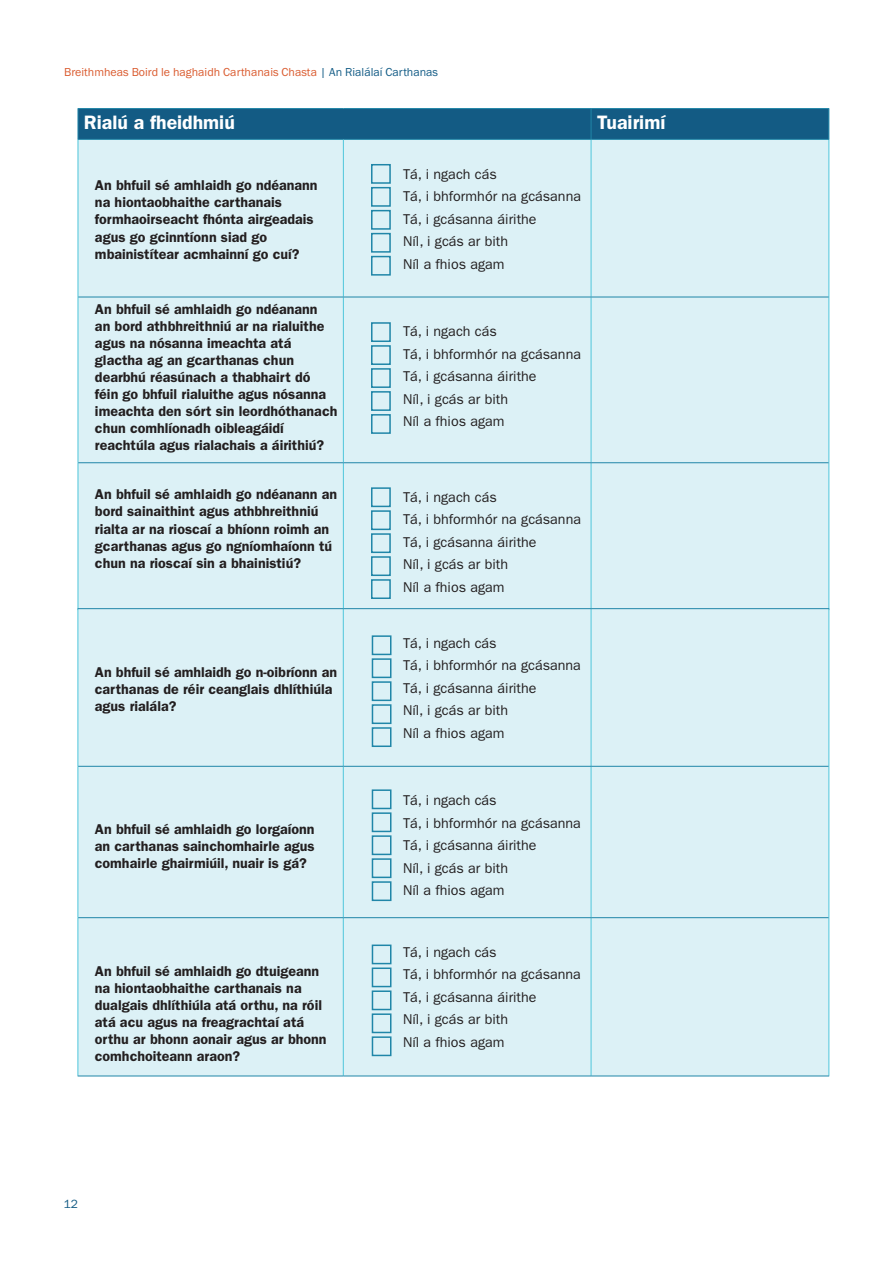
<style>
.page{position:relative;width:893px;height:1263px;background:#fff}
.page>*{position:absolute;margin:0;border:0;box-sizing:border-box;transform-origin:0 0}
.t1{font:600 19.5px "Franklin Gothic";color:#fff}
.t2{font:600 14.25px/17.1px "Franklin Gothic";color:#231f20}
.t3{font:14.25px/22.5px "Franklin Gothic";color:#231f20}
.t4{font:12px "Franklin Gothic URW Boo";color:#da5b2f}
.t5{font:12px "Franklin Gothic";color:#135b84}
.s1{color:#135c86}
</style>
<div class="page">
<div style="left:79px;top:109px;width:749px;height:30px;background:#135b84"></div>
<div style="left:79px;top:140px;width:750px;height:468px;background:#dcf1f6"></div>
<hr style="left:78px;top:140px;width:1px;height:157px;background:#4fc6db">
<hr style="left:343px;top:140px;width:1px;height:157px;background:#4fc6db">
<hr style="left:591px;top:140px;width:1px;height:157px;background:#4fc6db">
<hr style="left:829px;top:140px;width:1px;height:157px;background:#4fc6db">
<hr style="left:78px;top:297px;width:1px;height:166px;background:#4fc6db">
<hr style="left:343px;top:297px;width:1px;height:165px;background:#4fc6db">
<hr style="left:591px;top:297px;width:1px;height:165px;background:#4fc6db">
<hr style="left:829px;top:297px;width:1px;height:166px;background:#4fc6db">
<hr style="left:78px;top:463px;width:1px;height:146px;background:#4fc6db">
<hr style="left:343px;top:463px;width:1px;height:146px;background:#4fc6db">
<hr style="left:591px;top:463px;width:1px;height:146px;background:#4fc6db">
<hr style="left:829px;top:463px;width:1px;height:146px;background:#4fc6db">
<hr style="left:78px;top:108px;width:265px;height:1px;background:#2086a8">
<hr style="left:343px;top:108px;width:248px;height:1px;background:#2086a8">
<hr style="left:591px;top:108px;width:238px;height:1px;background:#2086a8">
<hr style="left:78px;top:109px;width:1px;height:30px;background:#2086a8">
<hr style="left:591px;top:109px;width:1px;height:30px;background:#2086a8">
<hr style="left:828px;top:109px;width:1px;height:30px;background:#2086a8">
<hr style="left:78px;top:139px;width:265px;height:1px;background:#2086a8">
<hr style="left:343px;top:139px;width:248px;height:1px;background:#2086a8">
<hr style="left:591px;top:139px;width:238px;height:1px;background:#2086a8">
<hr style="left:78px;top:297px;width:265px;height:1px;background:#2086a8">
<hr style="left:343px;top:297px;width:248px;height:1px;background:#2086a8">
<hr style="left:591px;top:297px;width:238px;height:1px;background:#2086a8">
<hr style="left:78px;top:462px;width:265px;height:1px;background:#2086a8">
<hr style="left:343px;top:462px;width:248px;height:1px;background:#2086a8">
<hr style="left:591px;top:462px;width:238px;height:1px;background:#2086a8">
<div style="left:371px;top:164px;width:20px;height:20px;border:2px solid #2086a8"></div>
<div style="left:371px;top:322px;width:20px;height:20px;border:2px solid #2086a8"></div>
<div style="left:371px;top:487px;width:20px;height:20px;border:2px solid #2086a8"></div>
<div style="left:371px;top:187px;width:20px;height:20px;border:2px solid #2086a8"></div>
<div style="left:371px;top:345px;width:20px;height:20px;border:2px solid #2086a8"></div>
<div style="left:371px;top:510px;width:20px;height:20px;border:2px solid #2086a8"></div>
<div style="left:371px;top:210px;width:20px;height:20px;border:2px solid #2086a8"></div>
<div style="left:371px;top:368px;width:20px;height:20px;border:2px solid #2086a8"></div>
<div style="left:371px;top:533px;width:20px;height:20px;border:2px solid #2086a8"></div>
<div style="left:371px;top:233px;width:20px;height:20px;border:2px solid #2086a8"></div>
<div style="left:371px;top:391px;width:20px;height:20px;border:2px solid #2086a8"></div>
<div style="left:371px;top:556px;width:20px;height:20px;border:2px solid #2086a8"></div>
<div style="left:371px;top:256px;width:20px;height:20px;border:2px solid #2086a8"></div>
<div style="left:371px;top:414px;width:20px;height:20px;border:2px solid #2086a8"></div>
<div style="left:371px;top:579px;width:20px;height:20px;border:2px solid #2086a8"></div>
<div style="left:79px;top:609px;width:750px;height:467px;background:#dcf1f6"></div>
<hr style="left:78px;top:609px;width:1px;height:157px;background:#4fc6db">
<hr style="left:343px;top:609px;width:1px;height:157px;background:#4fc6db">
<hr style="left:591px;top:609px;width:1px;height:157px;background:#4fc6db">
<hr style="left:829px;top:609px;width:1px;height:157px;background:#4fc6db">
<hr style="left:78px;top:766px;width:1px;height:152px;background:#4fc6db">
<hr style="left:343px;top:766px;width:1px;height:151px;background:#4fc6db">
<hr style="left:591px;top:766px;width:1px;height:151px;background:#4fc6db">
<hr style="left:829px;top:766px;width:1px;height:152px;background:#4fc6db">
<hr style="left:78px;top:918px;width:1px;height:158px;background:#4fc6db">
<hr style="left:343px;top:918px;width:1px;height:158px;background:#4fc6db">
<hr style="left:591px;top:918px;width:1px;height:158px;background:#4fc6db">
<hr style="left:829px;top:918px;width:1px;height:158px;background:#4fc6db">
<hr style="left:78px;top:608px;width:265px;height:1px;background:#2086a8">
<hr style="left:343px;top:608px;width:248px;height:1px;background:#2086a8">
<hr style="left:591px;top:608px;width:238px;height:1px;background:#2086a8">
<hr style="left:78px;top:766px;width:265px;height:1px;background:#2086a8">
<hr style="left:343px;top:766px;width:248px;height:1px;background:#2086a8">
<hr style="left:591px;top:766px;width:238px;height:1px;background:#2086a8">
<hr style="left:78px;top:917px;width:265px;height:1px;background:#2086a8">
<hr style="left:343px;top:917px;width:248px;height:1px;background:#2086a8">
<hr style="left:591px;top:917px;width:238px;height:1px;background:#2086a8">
<hr style="left:78px;top:1076px;width:265px;height:1px;background:#2086a8">
<hr style="left:343px;top:1076px;width:248px;height:1px;background:#2086a8">
<hr style="left:591px;top:1076px;width:238px;height:1px;background:#2086a8">
<div style="left:372px;top:635px;width:19px;height:20px;border:2px solid #2086a8"></div>
<div style="left:372px;top:789px;width:19px;height:20px;border:2px solid #2086a8"></div>
<div style="left:372px;top:944px;width:19px;height:20px;border:2px solid #2086a8"></div>
<div style="left:372px;top:658px;width:19px;height:20px;border:2px solid #2086a8"></div>
<div style="left:372px;top:812px;width:19px;height:20px;border:2px solid #2086a8"></div>
<div style="left:372px;top:967px;width:19px;height:20px;border:2px solid #2086a8"></div>
<div style="left:372px;top:681px;width:19px;height:20px;border:2px solid #2086a8"></div>
<div style="left:372px;top:835px;width:19px;height:20px;border:2px solid #2086a8"></div>
<div style="left:372px;top:990px;width:19px;height:20px;border:2px solid #2086a8"></div>
<div style="left:372px;top:704px;width:19px;height:20px;border:2px solid #2086a8"></div>
<div style="left:372px;top:858px;width:19px;height:20px;border:2px solid #2086a8"></div>
<div style="left:372px;top:1013px;width:19px;height:20px;border:2px solid #2086a8"></div>
<div style="left:372px;top:727px;width:19px;height:20px;border:2px solid #2086a8"></div>
<div style="left:372px;top:881px;width:19px;height:20px;border:2px solid #2086a8"></div>
<div style="left:372px;top:1036px;width:19px;height:20px;border:2px solid #2086a8"></div>
<p class="t4" style="left:64px;top:65px;width:375px">Breithmheas Boird le haghaidh Carthanais Chasta <span class="s1">| An Rialálaí Carthanas</span></p>
<h1 class="t1" style="left:84px;top:111px;width:152px">Rialú a fheidhmiú</h1>
<h1 class="t1" style="left:597px;top:111px;width:70px">Tuairimí</h1>
<p class="t2" style="left:95px;top:177px;width:224px">An bhfuil sé amhlaidh go ndéanann na hiontaobhaithe carthanais formhaoirseacht fhónta airgeadais agus go gcinntíonn siad go mbainistítear acmhainní go cuí?</p>
<p class="t3" style="left:403px;top:163px;width:179px">Tá, i ngach cás<br>Tá, i bhformhór na gcásanna<br>Tá, i gcásanna áirithe<br>Níl, i gcás ar bith<br>Níl a fhios agam</p>
<p class="t2" style="left:95px;top:300px;width:244px">An bhfuil sé amhlaidh go ndéanann<br>an bord athbhreithniú ar na rialuithe agus na nósanna imeachta atá glactha ag an gcarthanas chun dearbhú réasúnach a thabhairt dó féin go bhfuil rialuithe agus nósanna imeachta den sórt sin leordhóthanach chun comhlíonadh oibleagáidí reachtúla agus rialachais a áirithiú?</p>
<p class="t3" style="left:403px;top:320px;width:179px">Tá, i ngach cás<br>Tá, i bhformhór na gcásanna<br>Tá, i gcásanna áirithe<br>Níl, i gcás ar bith<br>Níl a fhios agam</p>
<p class="t2" style="left:95px;top:486px;width:244px">An bhfuil sé amhlaidh go ndéanann an bord sainaithint agus athbhreithniú rialta ar na rioscaí a bhíonn roimh an gcarthanas agus go ngníomhaíonn tú chun na rioscaí sin a bhainistiú?</p>
<p class="t3" style="left:403px;top:486px;width:179px">Tá, i ngach cás<br>Tá, i bhformhór na gcásanna<br>Tá, i gcásanna áirithe<br>Níl, i gcás ar bith<br>Níl a fhios agam</p>
<p class="t2" style="left:95px;top:663px;width:244px">An bhfuil sé amhlaidh go n-oibríonn an carthanas de réir ceanglais dhlíthiúla agus rialála?</p>
<p class="t2" style="left:95px;top:821px;width:221px;text-align:justify">An bhfuil sé amhlaidh go lorgaíonn an carthanas sainchomhairle agus comhairle ghairmiúil, nuair is gá?</p>
<p class="t2" style="left:95px;top:962px;width:233px">An bhfuil sé amhlaidh go dtuigeann na hiontaobhaithe carthanais na dualgais dhlíthiúla atá orthu, na róil atá acu agus na freagrachtaí atá orthu ar bhonn aonair agus ar bhonn comhchoiteann araon?</p>
<p class="t5" style="left:64px;top:1197px;width:16px">12</p>
<p class="t3" style="left:403px;top:632px;width:179px">Tá, i ngach cás<br>Tá, i bhformhór na gcásanna<br>Tá, i gcásanna áirithe<br>Níl, i gcás ar bith<br>Níl a fhios agam</p>
<p class="t3" style="left:403px;top:789px;width:179px">Tá, i ngach cás<br>Tá, i bhformhór na gcásanna<br>Tá, i gcásanna áirithe<br>Níl, i gcás ar bith<br>Níl a fhios agam</p>
<p class="t3" style="left:403px;top:941px;width:179px">Tá, i ngach cás<br>Tá, i bhformhór na gcásanna<br>Tá, i gcásanna áirithe<br>Níl, i gcás ar bith<br>Níl a fhios agam</p>
</div>
